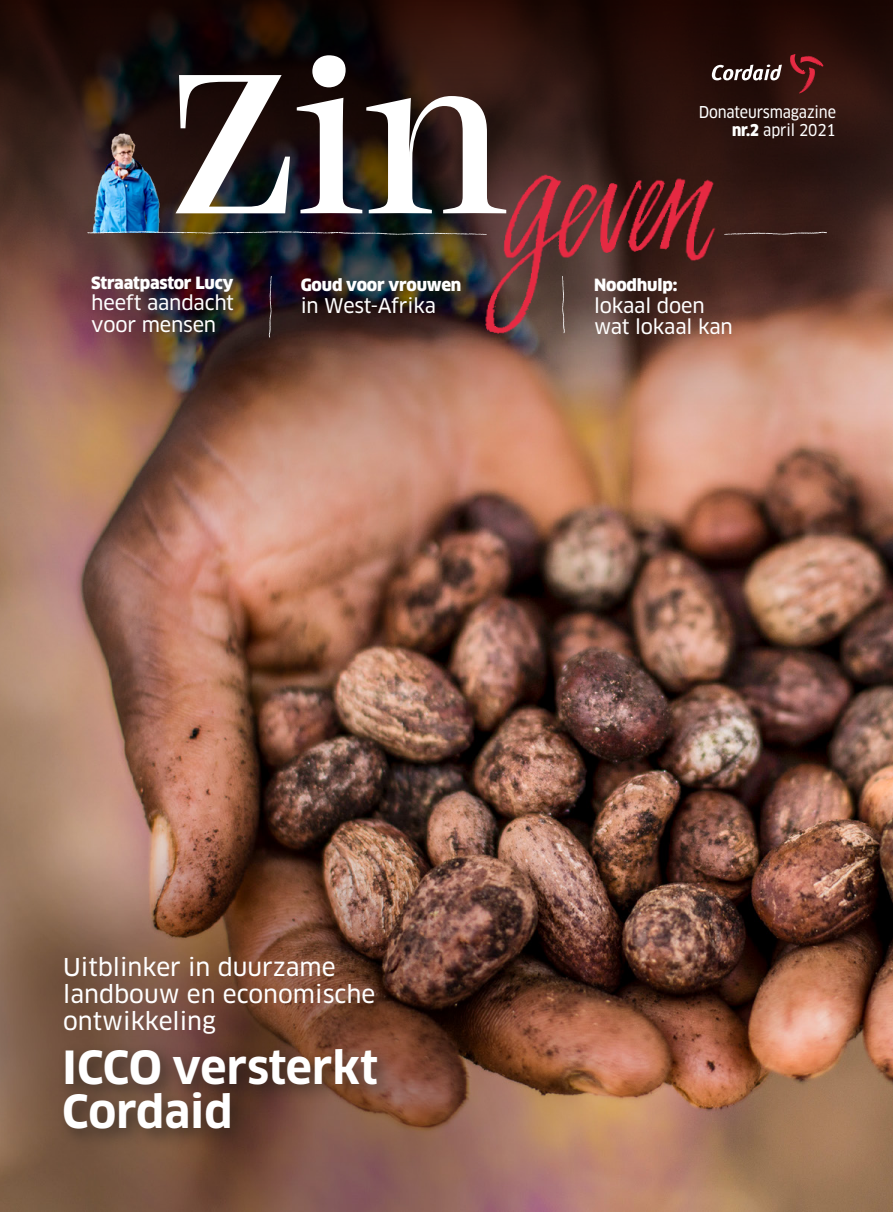
<style>
.page{position:relative;width:893px;height:1212px;background:#fff}
.page>*{position:absolute;margin:0;border:0;box-sizing:border-box;transform-origin:0 0}
.t1{font:700 44.55px/44.5px "Clan OT";color:#fff}
.t2{font:24px/27px "Clan OT News";color:#fff}
.t3{font:19.8px/21.5px "Clan OT News";letter-spacing:-.01em;color:#fff}
.t4{font:900 16.5px "Clan OT";letter-spacing:-.01em;color:#fff}
.t5{font:15.9px/17.2px "Clan OT Narrow News";letter-spacing:-.01em;color:#fff;text-align:right}
.s1{font-family:"Clan OT";font-weight:900;font-stretch:condensed}
</style>
<div class="page">
<img style="left:0;top:405px;width:893px;height:807px">
<img style="left:0;top:0;width:893px;height:405px">
<svg style="left:176px;top:55px;width:330px;height:158px"></svg>
<img style="left:475px;top:164px;width:253px;height:171px">
<svg style="left:724px;top:232px;width:103px;height:3px"></svg>
<svg style="left:790px;top:54px;width:33px;height:40px"></svg>
<svg style="left:712px;top:65px;width:70px;height:15px"></svg>
<svg style="left:562px;top:276px;width:3px;height:57px"></svg>
<svg style="left:269px;top:276px;width:3px;height:62px"></svg>
<img style="left:74px;top:114px;width:109px;height:119px">
<img style="left:87px;top:231px;width:400px;height:4px">
<div style="left:56px;top:1041px;width:340px;height:107px;background:#181716;opacity:.6"></div>
<p class="t4" style="left:91px;top:273px;width:144px">Straatpastor Lucy</p>
<p class="t3" style="left:91px;top:292px;width:144px">heeft aandacht voor mensen</p>
<p class="t4" style="left:301px;top:275px;width:162px">Goud voor vrouwen</p>
<p class="t3" style="left:301px;top:295px;width:137px">in West-Afrika</p>
<p class="t5" style="left:699px;top:104px;width:139px">Donateursmagazine <span class="s1">nr.2</span> april 2021</p>
<p class="t4" style="left:594px;top:275px;width:85px">Noodhulp:</p>
<p class="t3" style="left:594px;top:295px;width:140px">lokaal doen wat lokaal kan</p>
<p class="t2" style="left:63px;top:953px;width:314px">Uitblinker in duurzame landbouw en economische ontwikkeling</p>
<h1 class="t1" style="left:62px;top:1046px;width:317px">ICCO versterkt<br>Cordaid</h1>
</div>
